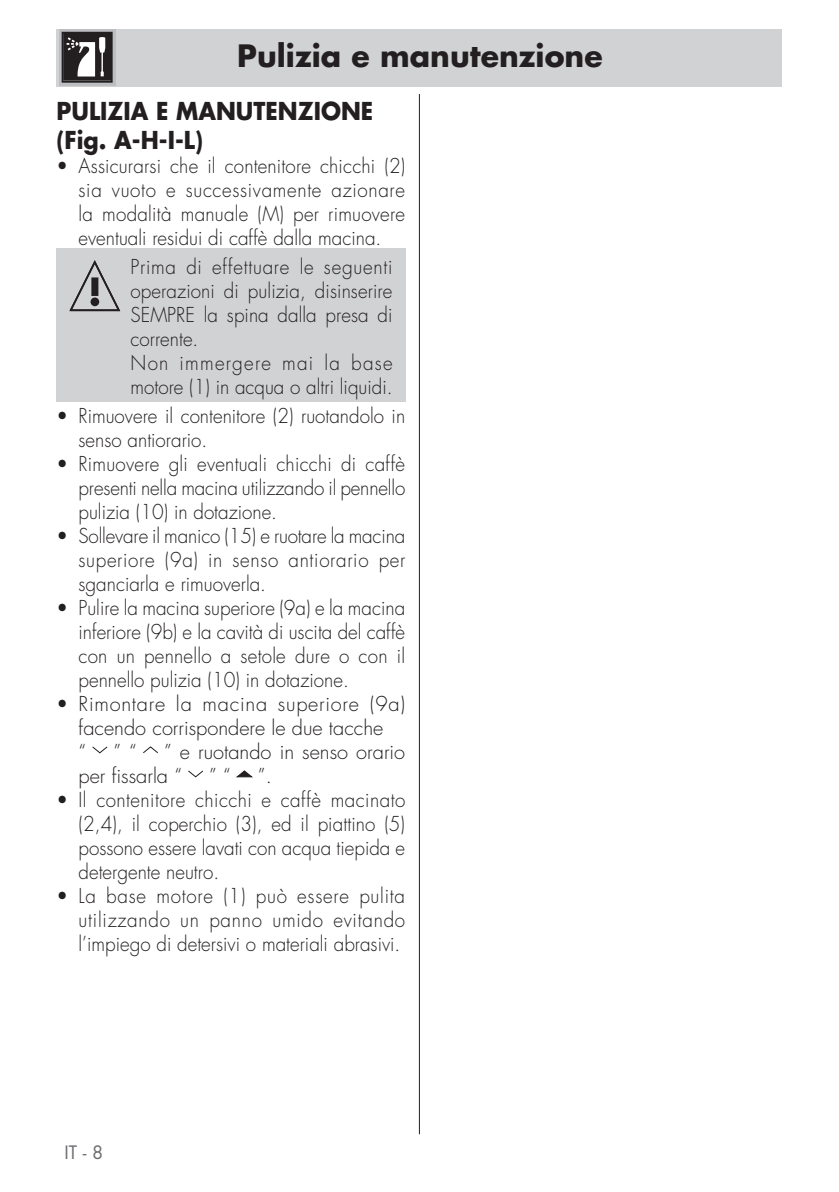
<style>
.page{position:relative;width:839px;height:1192px;background:#fff}
.page>*{position:absolute;margin:0;border:0;box-sizing:border-box;transform-origin:0 0}
.Testo{font:700 30px "Futura Std";color:#231f20}
.testo_tab{font:700 24px "Futura Std";color:#231f20;scale:.94 1}
.testo_tab-2{font:300 20px/24px "Futura Std";color:#231f20;text-align:justify;scale:.94 1}
.testo_tab-3{font:300 20px/24px "Futura Std";color:#231f20}
.t1{font:18px "Futura Std";color:#6c6d70}
</style>
<div class="page">
<hr style="left:419px;top:94px;width:1px;height:1040px;background:#231f20">
<div style="left:57px;top:29px;width:725px;height:58px;background:#d1d2d4"></div>
<div style="left:57px;top:248px;width:349px;height:154px;background:#d1d2d4"></div>
<svg style="left:69px;top:260px;width:51px;height:51px"></svg>
<svg style="left:92px;top:746px;width:16px;height:8px"></svg>
<svg style="left:143px;top:746px;width:15px;height:7px"></svg>
<svg style="left:188px;top:770px;width:16px;height:8px"></svg>
<svg style="left:236px;top:770px;width:17px;height:8px"></svg>
<svg style="left:59px;top:29px;width:56px;height:56px"></svg>
<svg style="left:62px;top:32px;width:51px;height:51px;background:#5c595a"></svg>
<p class="Testo" style="left:237px;top:36px;width:367px">Pulizia e manutenzione</p>
<p class="testo_tab" style="left:57px;top:95px;width:339px">PULIZIA E MANUTENZIONE</p>
<p class="testo_tab" style="left:57px;top:124px;width:157px">(Fig. A-H-I-L)</p>
<p class="testo_tab-2" style="left:79px;top:154px;width:349px;text-indent:-22px">• Assicurarsi che il contenitore chicchi (2) sia vuoto e successivamente azionare la modalità manuale (M) per rimuovere eventuali residui di caffè dalla macina.</p>
<p class="testo_tab-2" style="left:131px;top:255px;width:280px">Prima di effettuare le seguenti operazioni di pulizia, disinserire SEMPRE la spina dalla presa di corrente.</p>
<p class="testo_tab-2" style="left:131px;top:351px;width:280px">Non immergere mai la base motore (1) in acqua o altri liquidi.</p>
<p class="testo_tab-2" style="left:79px;top:404px;width:349px;text-indent:-22px">• Rimuovere il contenitore (2) ruotandolo in senso antiorario.</p>
<p class="testo_tab-2" style="left:79px;top:452px;width:349px;text-indent:-22px">• Rimuovere gli eventuali chicchi di caffè presenti nella macina utilizzando il pennello pulizia (10) in dotazione.</p>
<p class="testo_tab-2" style="left:79px;top:524px;width:349px;text-indent:-22px">• Sollevare il manico (15) e ruotare la macina superiore (9a) in senso antiorario per sganciarla e rimuoverla.</p>
<p class="testo_tab-2" style="left:79px;top:596px;width:349px;text-indent:-22px">• Pulire la macina superiore (9a) e la macina inferiore (9b) e la cavità di uscita del caffè con un pennello a setole dure o con il pennello pulizia (10) in dotazione.</p>
<p class="testo_tab-2" style="left:57px;top:692px;width:372px;text-align:center">• Rimontare la macina superiore (9a) facendo corrispondere le due tacche</p>
<p class="testo_tab-3" style="left:79px;top:740px;width:9px">“</p>
<p class="testo_tab-3" style="left:113px;top:740px;width:25px">” “</p>
<p class="testo_tab-3" style="left:79px;top:740px;width:328px;text-indent:85px">” e ruotando in senso orario per fissarla “</p>
<p class="testo_tab-3" style="left:209px;top:764px;width:23px">” “</p>
<p class="testo_tab-3" style="left:258px;top:764px;width:15px">”.</p>
<p class="testo_tab-2" style="left:79px;top:788px;width:349px;text-indent:-22px">• Il contenitore chicchi e caffè macinato (2,4), il coperchio (3), ed il piattino (5) possono essere lavati con acqua tiepida e detergente neutro.</p>
<p class="testo_tab-2" style="left:79px;top:884px;width:349px;text-indent:-22px">• La base motore (1) può essere pulita utilizzando un panno umido evitando l’impiego di detersivi o materiali abrasivi.</p>
<p class="t1" style="left:65px;top:1140px;width:40px">IT - 8</p>
</div>
